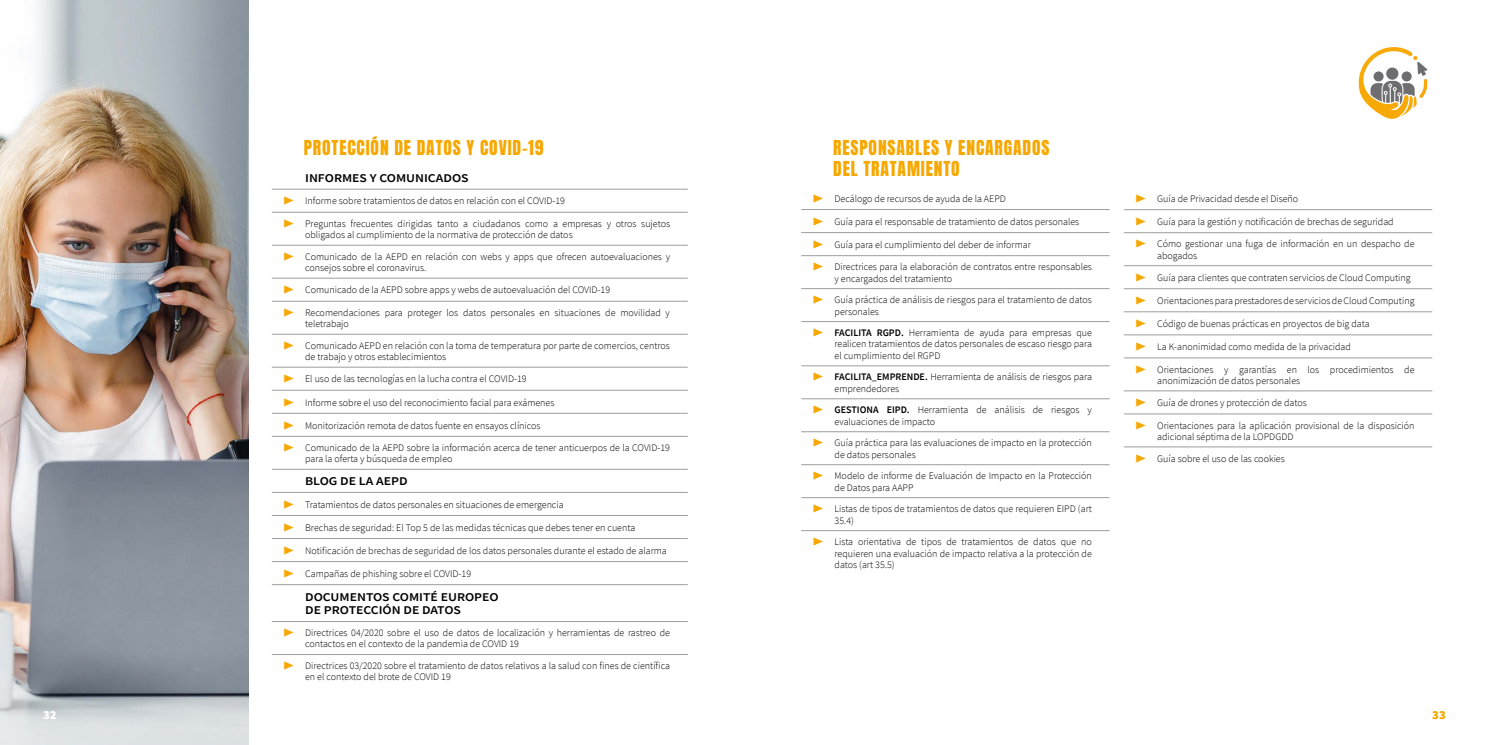
<style>
.page{position:relative;width:1489px;height:745px;background:#fff}
.page>*{position:absolute;margin:0;border:0;box-sizing:border-box;transform-origin:0 0}
.t1{font:17.5px/21.2px "Anton";letter-spacing:.05em;color:#f7a800}
.t2{font:900 12.5px "Source Sans Pro";color:#f7a800}
.t3{font:900 12.5px "Source Sans Pro";color:#fff}
.t4{font:600 11.88px/13.8px "Source Sans Pro";color:#000;scale:1.15 1}
.t5{font:300 10px/11.2px "Source Sans Pro";color:#000}
.s1{color:#f7a800}
.s2{font-weight:600}
</style>
<div class="page">
<img style="left:0;top:0;width:248px;height:744px">
<hr style="left:272px;top:189px;width:415px;height:1px;background:#9d9d9c">
<hr style="left:272px;top:212px;width:415px;height:1px;background:#9d9d9c">
<hr style="left:272px;top:245px;width:415px;height:1px;background:#9d9d9c">
<hr style="left:272px;top:278px;width:415px;height:1px;background:#9d9d9c">
<hr style="left:272px;top:301px;width:415px;height:1px;background:#9d9d9c">
<hr style="left:272px;top:334px;width:415px;height:1px;background:#9d9d9c">
<hr style="left:272px;top:367px;width:415px;height:1px;background:#9d9d9c">
<hr style="left:272px;top:390px;width:415px;height:1px;background:#9d9d9c">
<hr style="left:272px;top:413px;width:415px;height:1px;background:#9d9d9c">
<hr style="left:272px;top:436px;width:415px;height:1px;background:#9d9d9c">
<hr style="left:272px;top:469px;width:415px;height:1px;background:#9d9d9c">
<hr style="left:272px;top:492px;width:415px;height:1px;background:#9d9d9c">
<hr style="left:272px;top:515px;width:415px;height:1px;background:#9d9d9c">
<hr style="left:272px;top:538px;width:415px;height:1px;background:#9d9d9c">
<hr style="left:272px;top:561px;width:415px;height:1px;background:#9d9d9c">
<hr style="left:272px;top:584px;width:415px;height:1px;background:#9d9d9c">
<hr style="left:272px;top:621px;width:415px;height:1px;background:#9d9d9c">
<hr style="left:272px;top:653px;width:415px;height:1px;background:#9d9d9c">
<hr style="left:801px;top:209px;width:308px;height:1px;background:#9d9d9c">
<hr style="left:801px;top:232px;width:308px;height:1px;background:#9d9d9c">
<hr style="left:801px;top:255px;width:308px;height:1px;background:#9d9d9c">
<hr style="left:801px;top:288px;width:308px;height:1px;background:#9d9d9c">
<hr style="left:801px;top:321px;width:308px;height:1px;background:#9d9d9c">
<hr style="left:801px;top:365px;width:308px;height:1px;background:#9d9d9c">
<hr style="left:801px;top:398px;width:308px;height:1px;background:#9d9d9c">
<hr style="left:801px;top:431px;width:308px;height:1px;background:#9d9d9c">
<hr style="left:801px;top:464px;width:308px;height:1px;background:#9d9d9c">
<hr style="left:801px;top:497px;width:308px;height:1px;background:#9d9d9c">
<hr style="left:801px;top:530px;width:308px;height:1px;background:#9d9d9c">
<hr style="left:1123px;top:209px;width:308px;height:1px;background:#9d9d9c">
<hr style="left:1123px;top:232px;width:308px;height:1px;background:#9d9d9c">
<hr style="left:1123px;top:265px;width:308px;height:1px;background:#9d9d9c">
<hr style="left:1123px;top:288px;width:308px;height:1px;background:#9d9d9c">
<hr style="left:1123px;top:311px;width:308px;height:1px;background:#9d9d9c">
<hr style="left:1123px;top:334px;width:308px;height:1px;background:#9d9d9c">
<hr style="left:1123px;top:357px;width:308px;height:1px;background:#9d9d9c">
<hr style="left:1123px;top:390px;width:308px;height:1px;background:#9d9d9c">
<hr style="left:1123px;top:413px;width:308px;height:1px;background:#9d9d9c">
<hr style="left:1123px;top:446px;width:308px;height:1px;background:#9d9d9c">
<svg style="left:1358px;top:47px;width:70px;height:72px"></svg>
<p class="t3" style="left:43px;top:705px;width:15px">32</p>
<h1 class="t1" style="left:304px;top:139px;width:241px">PROTECCIÓN DE DATOS Y COVID-19</h1>
<p class="t4" style="left:305px;top:171px;width:144px">INFORMES Y COMUNICADOS</p>
<p class="t5" style="left:284px;top:195px;width:282px"><span class="s1">▶</span> Informe sobre tratamientos de datos en relación con el COVID-19</p>
<p class="t5" style="left:305px;top:218px;width:366px;text-indent:-21px"><span class="s1">▶</span> Preguntas frecuentes dirigidas tanto a ciudadanos como a empresas y otros sujetos obligados al cumplimiento de la normativa de protección de datos</p>
<p class="t5" style="left:305px;top:251px;width:366px;text-indent:-21px"><span class="s1">▶</span> Comunicado de la AEPD en relación con webs y apps que ofrecen autoevaluaciones y consejos sobre el coronavirus.</p>
<p class="t5" style="left:284px;top:284px;width:328px"><span class="s1">▶</span> Comunicado de la AEPD sobre apps y webs de autoevaluación del COVID-19</p>
<p class="t5" style="left:305px;top:307px;width:366px;text-indent:-21px"><span class="s1">▶</span> Recomendaciones para proteger los datos personales en situaciones de movilidad y teletrabajo</p>
<p class="t5" style="left:305px;top:339px;width:366px;text-indent:-21px"><span class="s1">▶</span> Comunicado AEPD en relación con la toma de temperatura por parte de comercios, centros de trabajo y otros establecimientos</p>
<p class="t5" style="left:284px;top:373px;width:244px"><span class="s1">▶</span> El uso de las tecnologías en la lucha contra el COVID-19</p>
<p class="t5" style="left:284px;top:396px;width:272px"><span class="s1">▶</span> Informe sobre el uso del reconocimiento facial para exámenes</p>
<p class="t5" style="left:284px;top:419px;width:258px"><span class="s1">▶</span> Monitorización remota de datos fuente en ensayos clínicos</p>
<p class="t5" style="left:305px;top:441px;width:366px;text-indent:-21px"><span class="s1">▶</span> Comunicado de la AEPD sobre la información acerca de tener anticuerpos de la COVID-19 para la oferta y búsqueda de empleo</p>
<p class="t4" style="left:305px;top:474px;width:91px">BLOG DE LA AEPD</p>
<p class="t5" style="left:284px;top:498px;width:281px"><span class="s1">▶</span> Tratamientos de datos personales en situaciones de emergencia</p>
<p class="t5" style="left:284px;top:521px;width:353px"><span class="s1">▶</span> Brechas de seguridad: El Top 5 de las medidas técnicas que debes tener en cuenta</p>
<p class="t5" style="left:284px;top:544px;width:384px"><span class="s1">▶</span> Notificación de brechas de seguridad de los datos personales durante el estado de alarma</p>
<p class="t5" style="left:284px;top:567px;width:189px"><span class="s1">▶</span> Campañas de phishing sobre el COVID-19</p>
<p class="t4" style="left:305px;top:589px;width:170px">DOCUMENTOS COMITÉ EUROPEO<br>DE PROTECCIÓN DE DATOS</p>
<p class="t5" style="left:305px;top:626px;width:366px;text-indent:-21px"><span class="s1">▶</span> Directrices 04/2020 sobre el uso de datos de localización y herramientas de rastreo de contactos en el contexto de la pandemia de COVID 19</p>
<p class="t5" style="left:305px;top:659px;width:366px;text-indent:-21px"><span class="s1">▶</span> Directrices 03/2020 sobre el tratamiento de datos relativos a la salud con fines de científica en el contexto del brote de COVID 19</p>
<h1 class="t1" style="left:833px;top:138px;width:218px">RESPONSABLES Y ENCARGADOS<br>DEL TRATAMIENTO</h1>
<p class="t5" style="left:813px;top:193px;width:194px"><span class="s1">▶</span> Decálogo de recursos de ayuda de la AEPD</p>
<p class="t5" style="left:813px;top:216px;width:267px"><span class="s1">▶</span> Guía para el responsable de tratamiento de datos personales</p>
<p class="t5" style="left:813px;top:239px;width:219px"><span class="s1">▶</span> Guía para el cumplimiento del deber de informar</p>
<p class="t5" style="left:834px;top:261px;width:259px;text-indent:-21px"><span class="s1">▶</span> Directrices para la elaboración de contratos entre responsables y encargados del tratamiento</p>
<p class="t5" style="left:834px;top:294px;width:259px;text-indent:-21px"><span class="s1">▶</span> Guía práctica de análisis de riesgos para el tratamiento de datos personales</p>
<p class="t5" style="left:834px;top:327px;width:259px;text-align:justify;text-indent:-21px"><span class="s1">▶</span> <span class="s2">FACILITA RGPD.</span> Herramienta de ayuda para empresas que realicen tratamientos de datos personales de escaso riesgo para el cumplimiento del RGPD</p>
<p class="t5" style="left:834px;top:371px;width:259px;text-indent:-21px"><span class="s1">▶</span> <span class="s2">FACILITA_EMPRENDE.</span> Herramienta de análisis de riesgos para emprendedores</p>
<p class="t5" style="left:834px;top:404px;width:259px;text-indent:-21px"><span class="s1">▶</span> <span class="s2">GESTIONA EIPD.</span> Herramienta de análisis de riesgos y evaluaciones de impacto</p>
<p class="t5" style="left:834px;top:437px;width:259px;text-indent:-21px"><span class="s1">▶</span> Guía práctica para las evaluaciones de impacto en la protección de datos personales</p>
<p class="t5" style="left:834px;top:470px;width:259px;text-indent:-21px"><span class="s1">▶</span> Modelo de informe de Evaluación de Impacto en la Protección de Datos para AAPP</p>
<p class="t5" style="left:834px;top:503px;width:259px;text-indent:-21px"><span class="s1">▶</span> Listas de tipos de tratamientos de datos que requieren EIPD (art<br>35.4)</p>
<p class="t5" style="left:834px;top:536px;width:259px;text-align:justify;text-indent:-21px"><span class="s1">▶</span> Lista orientativa de tipos de tratamientos de datos que no requieren una evaluación de impacto relativa a la protección de datos (art 35.5)</p>
<p class="t5" style="left:1135px;top:193px;width:164px"><span class="s1">▶</span> Guía de Privacidad desde el Diseño</p>
<p class="t5" style="left:1135px;top:216px;width:259px"><span class="s1">▶</span> Guía para la gestión y notificación de brechas de seguridad</p>
<p class="t5" style="left:1157px;top:238px;width:259px;text-indent:-21px"><span class="s1">▶</span> Cómo gestionar una fuga de información en un despacho de abogados</p>
<p class="t5" style="left:1135px;top:272px;width:276px"><span class="s1">▶</span> Guía para clientes que contraten servicios de Cloud Computing</p>
<p class="t5" style="left:1135px;top:295px;width:280px"><span class="s1">▶</span> Orientaciones para prestadores de servicios de Cloud Computing</p>
<p class="t5" style="left:1135px;top:318px;width:235px"><span class="s1">▶</span> Código de buenas prácticas en proyectos de big data</p>
<p class="t5" style="left:1135px;top:341px;width:216px"><span class="s1">▶</span> La K-anonimidad como medida de la privacidad</p>
<p class="t5" style="left:1157px;top:363px;width:259px;text-indent:-21px"><span class="s1">▶</span> Orientaciones y garantías en los procedimientos de anonimización de datos personales</p>
<p class="t5" style="left:1135px;top:397px;width:172px"><span class="s1">▶</span> Guía de drones y protección de datos</p>
<p class="t5" style="left:1157px;top:419px;width:259px;text-indent:-21px"><span class="s1">▶</span> Orientaciones para la aplicación provisional de la disposición adicional séptima de la LOPDGDD</p>
<p class="t5" style="left:1135px;top:453px;width:150px"><span class="s1">▶</span> Guía sobre el uso de las cookies</p>
<p class="t2" style="left:1431px;top:706px;width:15px">33</p>
</div>
